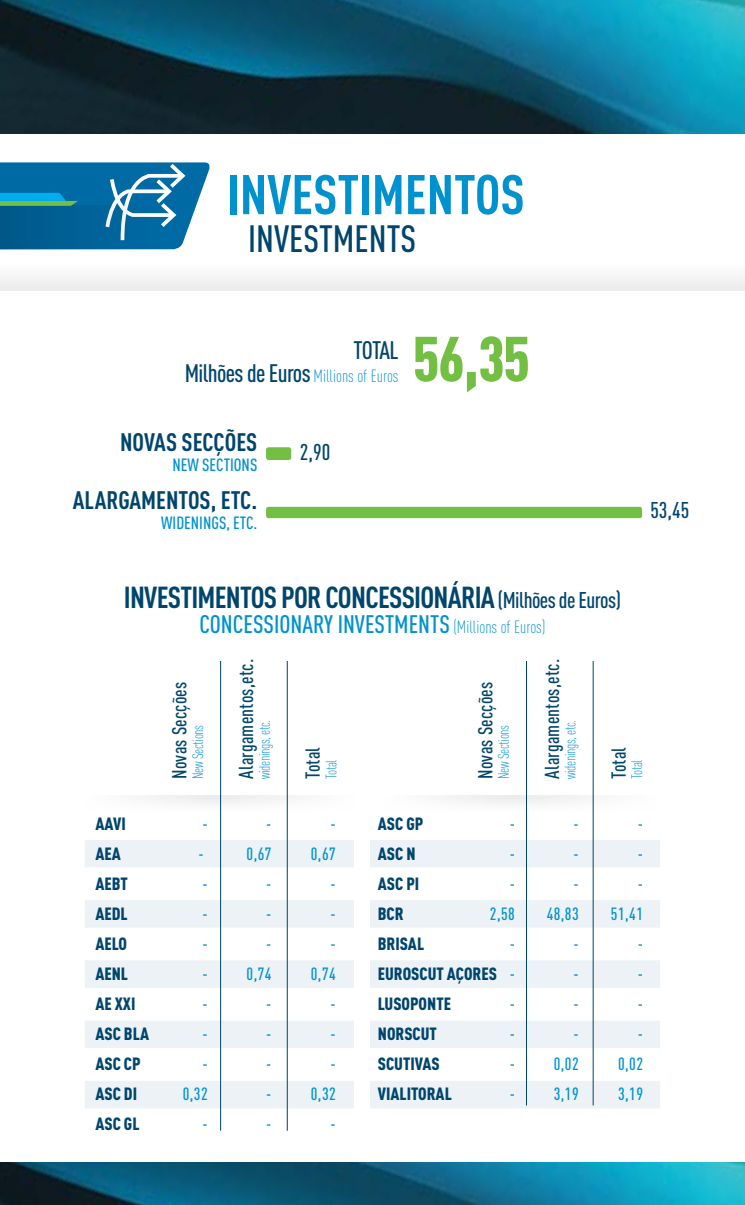
<style>
.page{position:relative;width:745px;height:1205px;background:#fff}
.page>*{position:absolute;margin:0;border:0;box-sizing:border-box;transform-origin:0 0}
.t1{font:900 62.5px "DIN Cond";color:#72bf44}
.t2{font:700 55px "DIN Cond";color:#0092cf}
.t3{font:500 37.5px "DIN Cond";color:#00456c}
.t4{font:700 30px "DIN Cond";letter-spacing:-.025em;color:#00456c}
.t5{font:500 25px "DIN Cond";color:#0092cf}
.t6{font:700 25px "DIN Cond";color:#00456c}
.t7{font:500 25px "DIN Cond";letter-spacing:-.035em;color:#00456c}
.t8{font:500 22.5px "DIN Cond";color:#00456c}
.t9{font:500 20px "DIN Cond";letter-spacing:.01em;color:#00456c}
.t10{font:500 17.5px "DIN Cond";color:#0092cf}
.t11{font:900 17.5px/30px "DIN Cond";color:#00456c}
.t12{font:300 17.5px "DIN Cond";color:#0092cf}
.t13{font:300 15px "DIN Cond";letter-spacing:-.025em;color:#0092cf}
.s1{font-weight:500;font-size:25px;color:#00456c}
.s2{font-weight:500;font-size:22.5px}
.s3{font-weight:300;font-size:17.5px}
</style>
<div class="page">
<div style="left:266px;top:507px;width:375px;height:11px;background:#72bf44;border-radius:2px"></div>
<div style="left:0;top:262px;width:744px;height:29px;background:#f5f5f6"></div>
<div style="left:85px;top:840px;width:574px;height:27px;background:#ecf2f6"></div>
<div style="left:85px;top:900px;width:574px;height:27px;background:#ecf2f6"></div>
<div style="left:85px;top:960px;width:574px;height:28px;background:#ecf2f6"></div>
<div style="left:85px;top:1020px;width:574px;height:28px;background:#ecf2f6"></div>
<div style="left:85px;top:1081px;width:574px;height:27px;background:#ecf2f6"></div>
<hr style="left:220px;top:661px;width:1px;height:469px;background:#00456c">
<hr style="left:287px;top:661px;width:1px;height:469px;background:#00456c">
<hr style="left:525px;top:661px;width:1px;height:444px;background:#00456c">
<hr style="left:592px;top:661px;width:1px;height:444px;background:#00456c">
<div style="left:354px;top:812px;width:15px;height:305px;background:#fff"></div>
<img style="left:0;top:0;width:744px;height:133px">
<img style="left:0;top:1162px;width:744px;height:43px">
<div style="left:71px;top:795px;width:292px;height:16px;background:#fafafa"></div>
<div style="left:369px;top:795px;width:293px;height:16px;background:#fafafa"></div>
<div style="left:266px;top:447px;width:25px;height:13px;background:#72bf44;border-radius:2px"></div>
<svg style="left:0;top:162px;width:210px;height:87px;background:#257eab"></svg>
<h2 class="t2" style="left:227px;top:161px;width:299px">INVESTIMENTOS</h2>
<h3 class="t3" style="left:248px;top:216px;width:170px">INVESTMENTS</h3>
<h3 class="t7" style="left:353px;top:335px;width:46px">TOTAL</h3>
<p class="t12" style="left:185px;top:365px;width:215px"><span class="s1">Milhões de Euros</span> Millions of Euros</p>
<h3 class="t6" style="left:120px;top:426px;width:139px">NOVAS SECÇÕES</h3>
<p class="t10" style="left:172px;top:454px;width:86px">NEW SECTIONS</p>
<h3 class="t6" style="left:73px;top:485px;width:186px">ALARGAMENTOS, ETC.</h3>
<p class="t10" style="left:161px;top:512px;width:98px">WIDENINGS, ETC.</p>
<p class="t8" style="left:299px;top:438px;width:32px">2,90</p>
<h1 class="t1" style="left:412px;top:320px;width:118px">56,35</h1>
<p class="t8" style="left:650px;top:497px;width:40px">53,45</p>
<h3 class="t4" style="left:124px;top:578px;width:498px">INVESTIMENTOS POR CONCESSIONÁRIA <span class="s2">(Milhões de Euros)</span></h3>
<h3 class="t5" style="left:199px;top:609px;width:347px">CONCESSIONARY INVESTMENTS <span class="s3">(Millions of Euros)</span></h3>
<p class="t9" style="left:167px;top:779px;width:99px;rotate:-90deg">Novas Secções</p>
<p class="t13" style="left:189px;top:779px;width:55px;rotate:-90deg">New Sections</p>
<p class="t9" style="left:234px;top:779px;width:121px;rotate:-90deg">Alargamentos,etc.</p>
<p class="t13" style="left:256px;top:779px;width:61px;rotate:-90deg">widenings, etc.</p>
<p class="t9" style="left:301px;top:779px;width:33px;rotate:-90deg">Total</p>
<p class="t13" style="left:322px;top:779px;width:21px;rotate:-90deg">Total</p>
<p class="t9" style="left:473px;top:779px;width:99px;rotate:-90deg">Novas Secções</p>
<p class="t13" style="left:494px;top:779px;width:55px;rotate:-90deg">New Sections</p>
<p class="t9" style="left:539px;top:779px;width:121px;rotate:-90deg">Alargamentos,etc.</p>
<p class="t13" style="left:561px;top:779px;width:61px;rotate:-90deg">widenings, etc.</p>
<p class="t9" style="left:606px;top:779px;width:33px;rotate:-90deg">Total</p>
<p class="t13" style="left:628px;top:779px;width:21px;rotate:-90deg">Total</p>
<p class="t11" style="left:95px;top:808px;width:55px">AAVI<br>AEA<br>AEBT<br>AEDL<br>AELO<br>AENL<br>AE XXI<br>ASC BLA<br>ASC CP<br>ASC DI<br>ASC GL</p>
<p class="t11" style="left:377px;top:808px;width:120px">ASC GP<br>ASC N<br>ASC PI<br>BCR<br>BRISAL<br>EUROSCUT AÇORES<br>LUSOPONTE<br>NORSCUT<br>SCUTIVAS<br>VIALITORAL</p>
<p class="t10" style="left:509px;top:813px;width:7px">-</p>
<p class="t10" style="left:573px;top:813px;width:7px">-</p>
<p class="t10" style="left:637px;top:813px;width:7px">-</p>
<p class="t10" style="left:509px;top:843px;width:7px">-</p>
<p class="t10" style="left:573px;top:843px;width:7px">-</p>
<p class="t10" style="left:637px;top:843px;width:7px">-</p>
<p class="t10" style="left:509px;top:873px;width:7px">-</p>
<p class="t10" style="left:573px;top:873px;width:7px">-</p>
<p class="t10" style="left:637px;top:873px;width:7px">-</p>
<p class="t10" style="left:489px;top:903px;width:26px">2,58</p>
<p class="t10" style="left:546px;top:903px;width:34px">48,83</p>
<p class="t10" style="left:610px;top:903px;width:34px">51,41</p>
<p class="t10" style="left:509px;top:933px;width:7px">-</p>
<p class="t10" style="left:573px;top:933px;width:7px">-</p>
<p class="t10" style="left:637px;top:933px;width:7px">-</p>
<p class="t10" style="left:509px;top:963px;width:7px">-</p>
<p class="t10" style="left:573px;top:963px;width:7px">-</p>
<p class="t10" style="left:637px;top:963px;width:7px">-</p>
<p class="t10" style="left:509px;top:993px;width:7px">-</p>
<p class="t10" style="left:573px;top:993px;width:7px">-</p>
<p class="t10" style="left:637px;top:993px;width:7px">-</p>
<p class="t10" style="left:509px;top:1023px;width:7px">-</p>
<p class="t10" style="left:573px;top:1023px;width:7px">-</p>
<p class="t10" style="left:637px;top:1023px;width:7px">-</p>
<p class="t10" style="left:509px;top:1053px;width:70px">- 0,02</p>
<p class="t10" style="left:617px;top:1053px;width:26px">0,02</p>
<p class="t10" style="left:509px;top:1083px;width:70px">- 3,19</p>
<p class="t10" style="left:617px;top:1083px;width:26px">3,19</p>
<p class="t10" style="left:202px;top:813px;width:7px">-</p>
<p class="t10" style="left:266px;top:813px;width:7px">-</p>
<p class="t10" style="left:330px;top:813px;width:7px">-</p>
<p class="t10" style="left:198px;top:843px;width:7px">-</p>
<p class="t10" style="left:246px;top:843px;width:26px">0,67</p>
<p class="t10" style="left:310px;top:843px;width:26px">0,67</p>
<p class="t10" style="left:202px;top:873px;width:7px">-</p>
<p class="t10" style="left:266px;top:873px;width:7px">-</p>
<p class="t10" style="left:330px;top:873px;width:7px">-</p>
<p class="t10" style="left:202px;top:903px;width:7px">-</p>
<p class="t10" style="left:266px;top:903px;width:7px">-</p>
<p class="t10" style="left:330px;top:903px;width:7px">-</p>
<p class="t10" style="left:202px;top:933px;width:7px">-</p>
<p class="t10" style="left:266px;top:933px;width:7px">-</p>
<p class="t10" style="left:330px;top:933px;width:7px">-</p>
<p class="t10" style="left:202px;top:963px;width:70px">- 0,74</p>
<p class="t10" style="left:310px;top:963px;width:26px">0,74</p>
<p class="t10" style="left:202px;top:993px;width:7px">-</p>
<p class="t10" style="left:266px;top:993px;width:7px">-</p>
<p class="t10" style="left:330px;top:993px;width:7px">-</p>
<p class="t10" style="left:202px;top:1023px;width:7px">-</p>
<p class="t10" style="left:266px;top:1023px;width:7px">-</p>
<p class="t10" style="left:330px;top:1023px;width:7px">-</p>
<p class="t10" style="left:202px;top:1053px;width:7px">-</p>
<p class="t10" style="left:266px;top:1053px;width:7px">-</p>
<p class="t10" style="left:330px;top:1053px;width:7px">-</p>
<p class="t10" style="left:182px;top:1083px;width:26px">0,32</p>
<p class="t10" style="left:266px;top:1083px;width:71px">- 0,32</p>
<p class="t10" style="left:202px;top:1113px;width:7px">-</p>
<p class="t10" style="left:266px;top:1113px;width:7px">-</p>
<p class="t10" style="left:330px;top:1113px;width:7px">-</p>
</div>
